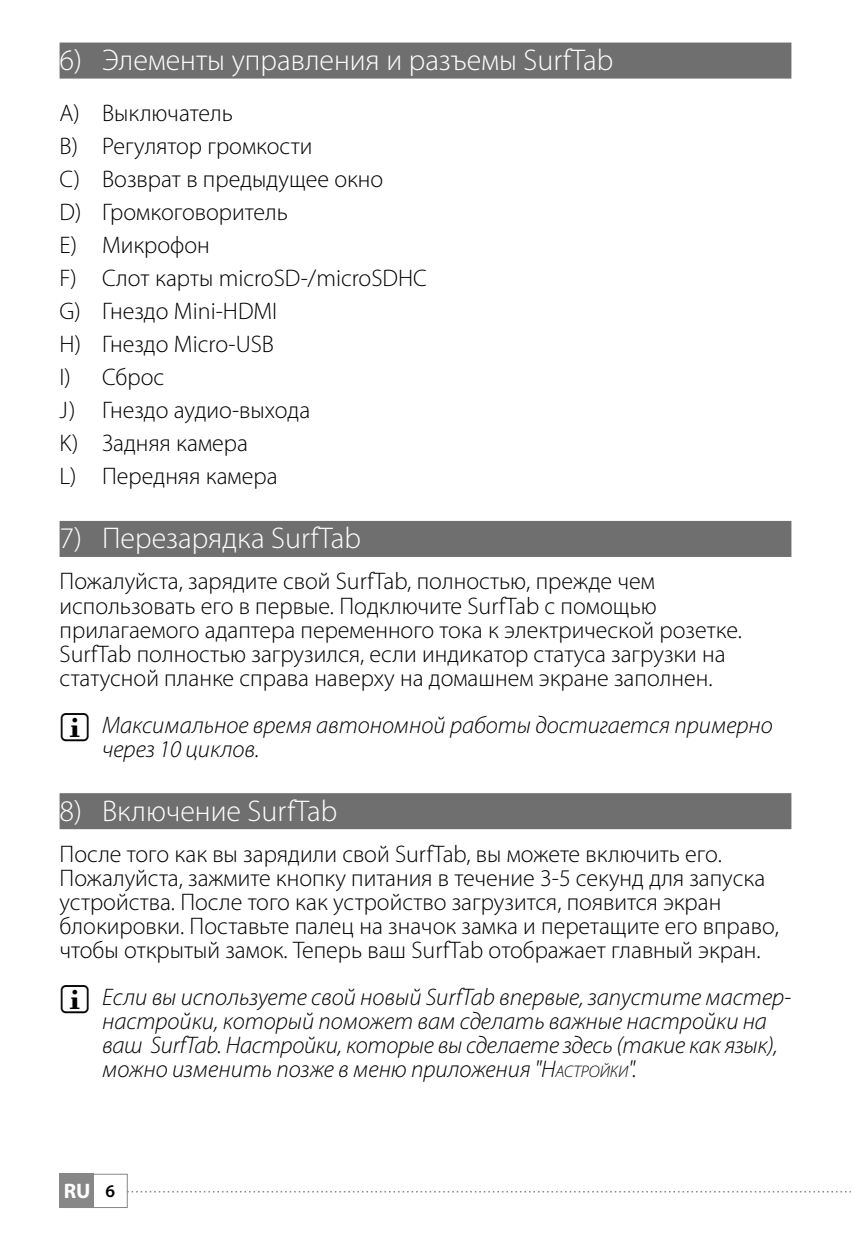
<style>
.page{position:relative;width:851px;height:1234px;background:#fff}
.page>*{position:absolute;margin:0;border:0;box-sizing:border-box;transform-origin:0 0}
.t1{font:300 30px "Myriad Pro";color:#fff}
.t2{font:300 24px/33px "Myriad Pro";color:#000}
.t3{font:italic 300 24px/24px "Myriad Pro";color:#000}
.t4{font:700 21px "Myriad Pro";color:#fff}
.s1{font-style:inherit}
.s2{font-size:16.8px}
.s3{font-weight:600;font-size:18px;color:#000}
</style>
<div class="page">
<div style="left:60px;top:1173px;width:34px;height:34px;background:#878787"></div>
<div style="left:60px;top:1173px;width:68px;height:34px;border:1px solid #878787"></div>
<svg style="left:127px;top:1190px;width:723px;height:2px"></svg>
<div style="left:60px;top:43px;width:731px;height:36px;background:#706f6f"></div>
<div style="left:60px;top:521px;width:731px;height:36px;background:#706f6f"></div>
<div style="left:60px;top:793px;width:731px;height:36px;background:#706f6f"></div>
<p class="t1" style="left:60px;top:44px;width:555px">6) Элементы управления и разъемы SurfTab</p>
<p class="t2" style="left:60px;top:97px;width:369px">A) Выключатель<br>B) Регулятор громкости<br>C) Возврат в предыдущее окно<br>D) Громкоговоритель<br>E) Микрофон<br>F) Слот карты microSD-/microSDHC<br>G) Гнездо Mini-HDMI<br>H) Гнездо Micro-USB<br>I) Сброс<br>J) Гнездо аудио-выхода<br>K) Задняя камерa<br>L) Передняя камерa</p>
<p class="t1" style="left:60px;top:522px;width:303px">7) Перезарядка SurfTab</p>
<p class="t2" style="left:60px;top:569px;width:684px;line-height:24px">Пожалуйста, зарядите свой SurfTab, полностью, прежде чем использовать его в первые. Подключите SurfTab с помощью прилагаемого адаптера переменного тока к электрической розетке.<br>SurfTab полностью загрузился, если индикатор статуса загрузки на статусной планке справа наверху на домашнем экране заполнен.</p>
<p class="t3" style="left:102px;top:713px;width:672px">Максимальное время автономной работы достигается примерно через 10 циклов.</p>
<p class="t1" style="left:60px;top:794px;width:279px">8) Включение SurfTab</p>
<p class="t2" style="left:60px;top:841px;width:720px;line-height:24px">После того как вы зарядили свой SurfTab, вы можете включить его.<br>Пожалуйста, зажмите кнопку питания в течение 3-5 секунд для запуска устройства. После того как устройство загрузится, появится экран блокировки. Поставьте палец на значок замка и перетащите его вправо, чтобы открытый замок. Теперь ваш SurfTab отображает главный экран.</p>
<p class="t3" style="left:102px;top:985px;width:690px">Если вы используете свой новый SurfTab впервые, запустите мастер&shy;настройки, который поможет вам сделать важные настройки на ваш SurfTab. Настройки, которые вы сделаете здесь (такие как язык), можно изменить позже в меню приложения "<span class="s1">Н</span><span class="s2">астройки</span>".</p>
<p class="t4" style="left:64px;top:1178px;width:53px">RU <span class="s3">6</span></p>
</div>
